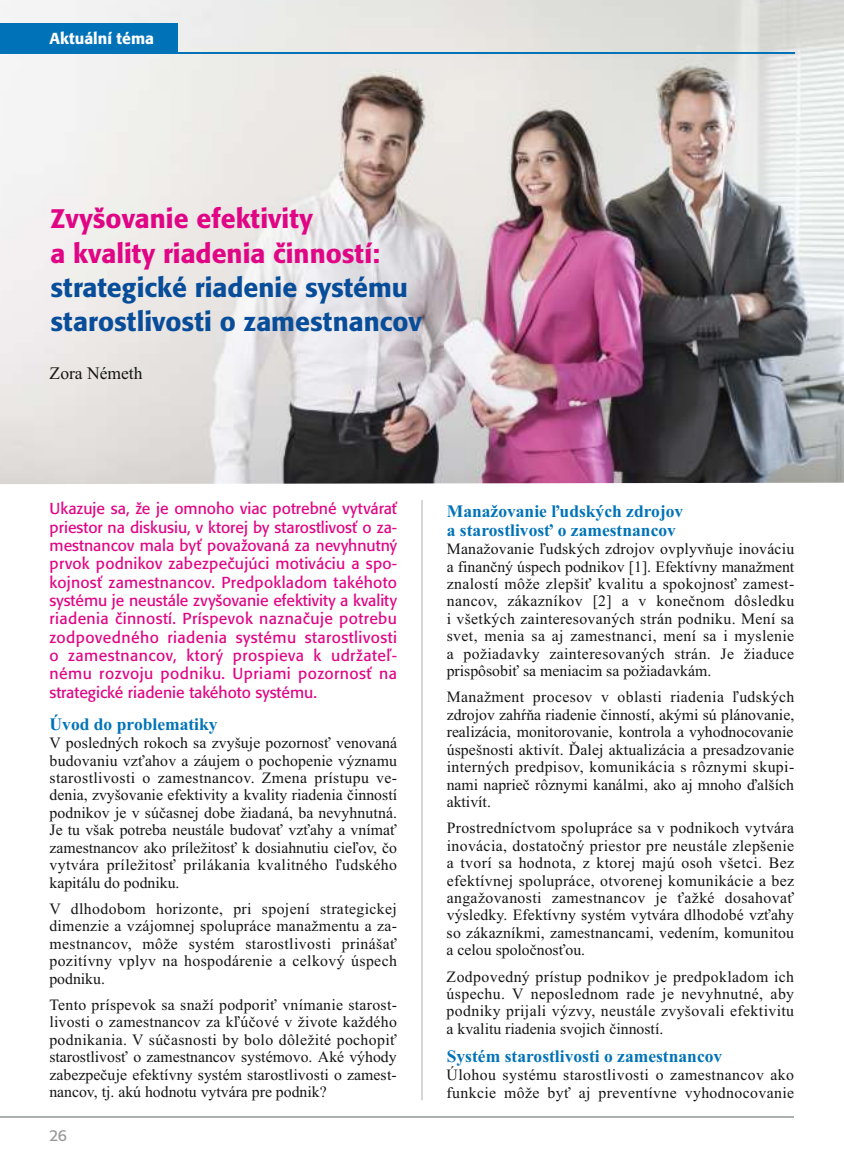
<style>
.page{position:relative;width:844px;height:1166px;background:#fff}
.page>*{position:absolute;margin:0;border:0;box-sizing:border-box;transform-origin:0 0}
.t1{font:500 26.6px/34.3px "Formata";color:#084d99}
.t2{font:500 26.6px/34.3px "Formata";color:#e00585}
.t3{font:700 17.5px/19.4px "Times New Roman";color:#0073b8}
.t4{font:17.5px "Times New Roman";color:#141414}
.t5{font:15.75px/17.5px "Times New Roman";letter-spacing:.015em;color:#141414;text-align:justify}
.t6{font:15.75px/18.4px "Formata";color:#e00585;text-align:justify}
.t7{font:500 15.75px "Formata";color:#fff}
.t8{font:15.75px "Formata";color:#999}
</style>
<div class="page">
<img style="left:0;top:0;width:843px;height:484px">
<hr style="left:0;top:1116px;width:793px;height:1px;background:#adb0b0">
<hr style="left:421px;top:500px;width:1px;height:600px;background:#adb0b0">
<div style="left:0;top:23px;width:177px;height:30px;background:#0073b8"></div>
<hr style="left:0;top:52px;width:794px;height:1px;background:#0073b8">
<p class="t7" style="left:50px;top:29px;width:106px">Aktuální téma</p>
<h1 class="t2" style="left:50px;top:202px;width:331px">Zvyšovanie efektivity<br>a kvality riadenia činností:</h1>
<h1 class="t1" style="left:50px;top:270px;width:373px">strategické riadenie systému starostlivosti o zamestnancov</h1>
<p class="t4" style="left:50px;top:367px;width:94px">Zora Németh</p>
<p class="t6" style="left:49px;top:500px;width:349px">Ukazuje sa, že je omnoho viac potrebné vytvárať priestor na diskusiu, v ktorej by starostlivosť o za&shy;mestnancov mala byť považovaná za nevyhnutný prvok podnikov zabezpečujúci motiváciu a spo&shy;kojnosť zamestnancov. Predpokladom takéhoto systému je neustále zvyšovanie efektivity a kvality riadenia činností. Príspevok naznačuje potrebu zodpovedného riadenia systému starostlivosti o zamestnancov, ktorý prospieva k udržateľ&shy;nému rozvoju podniku. Upriami pozornosť na strategické riadenie takéhoto systému.</p>
<p class="t3" style="left:50px;top:716px;width:169px">Úvod do problematiky</p>
<p class="t5" style="left:49px;top:735px;width:349px">V posledných rokoch sa zvyšuje pozornosť venovaná budovaniu vzťahov a záujem o pochopenie významu starostlivosti o zamestnancov. Zmena prístupu ve&shy;denia, zvyšovanie efektivity a kvality riadenia činností podnikov je v súčasnej dobe žiadaná, ba nevyhnutná.<br>Je tu však potreba neustále budovať vzťahy a vnímať zamestnancov ako príležitosť k dosiahnutiu cieľov, čo vytvára príležitosť prilákania kvalitného ľudského kapitálu do podniku.</p>
<p class="t5" style="left:49px;top:901px;width:349px">V dlhodobom horizonte, pri spojení strategickej dimenzie a vzájomnej spolupráce manažmentu a za&shy;mestnancov, môže systém starostlivosti prinášať pozitívny vplyv na hospodárenie a celkový úspech podniku.</p>
<p class="t5" style="left:49px;top:997px;width:349px">Tento príspevok sa snaží podporiť vnímanie starost&shy;livosti o zamestnancov za kľúčové v živote každého podnikania. V súčasnosti by bolo dôležité pochopiť starostlivosť o zamestnancov systémovo. Aké výhody zabezpečuje efektívny systém starostlivosti o zamest&shy;nancov, tj. akú hodnotu vytvára pre podnik?</p>
<p class="t8" style="left:49px;top:1125px;width:19px">26</p>
<p class="t3" style="left:446px;top:503px;width:238px">Manažovanie ľudských zdrojov a starostlivosť o zamestnancov</p>
<p class="t5" style="left:446px;top:541px;width:349px">Manažovanie ľudských zdrojov ovplyvňuje inováciu a finančný úspech podnikov [1]. Efektívny manažment znalostí môže zlepšiť kvalitu a spokojnosť zamest&shy;nancov, zákazníkov [2] a v konečnom dôsledku i všetkých zainteresovaných strán podniku. Mení sa svet, menia sa aj zamestnanci, mení sa i myslenie a požiadavky zainteresovaných strán. Je žiaduce prispôsobiť sa meniacim sa požiadavkám.</p>
<p class="t5" style="left:446px;top:690px;width:349px">Manažment procesov v oblasti riadenia ľudských zdrojov zahŕňa riadenie činností, akými sú plánovanie, realizácia, monitorovanie, kontrola a vyhodnocovanie úspešnosti aktivít. Ďalej aktualizácia a presadzovanie interných predpisov, komunikácia s rôznymi skupi&shy;nami naprieč rôznymi kanálmi, ako aj mnoho ďalších aktivít.</p>
<p class="t5" style="left:446px;top:821px;width:349px">Prostredníctvom spolupráce sa v podnikoch vytvára inovácia, dostatočný priestor pre neustále zlepšenie a tvorí sa hodnota, z ktorej majú osoh všetci. Bez efektívnej spolupráce, otvorenej komunikácie a bez angažovanosti zamestnancov je ťažké dosahovať výsledky. Efektívny systém vytvára dlhodobé vzťahy so zákazníkmi, zamestnancami, vedením, komunitou a celou spoločnosťou.</p>
<p class="t5" style="left:446px;top:969px;width:349px">Zodpovedný prístup podnikov je predpokladom ich úspechu. V neposlednom rade je nevyhnutné, aby podniky prijali výzvy, neustále zvyšovali efektivitu a kvalitu riadenia svojich činností.</p>
<p class="t5" style="left:446px;top:1067px;width:349px">Úlohou systému starostlivosti o zamestnancov ako funkcie môže byť aj preventívne vyhodnocovanie</p>
<p class="t3" style="left:446px;top:1048px;width:277px">Systém starostlivosti o zamestnancov</p>
</div>
